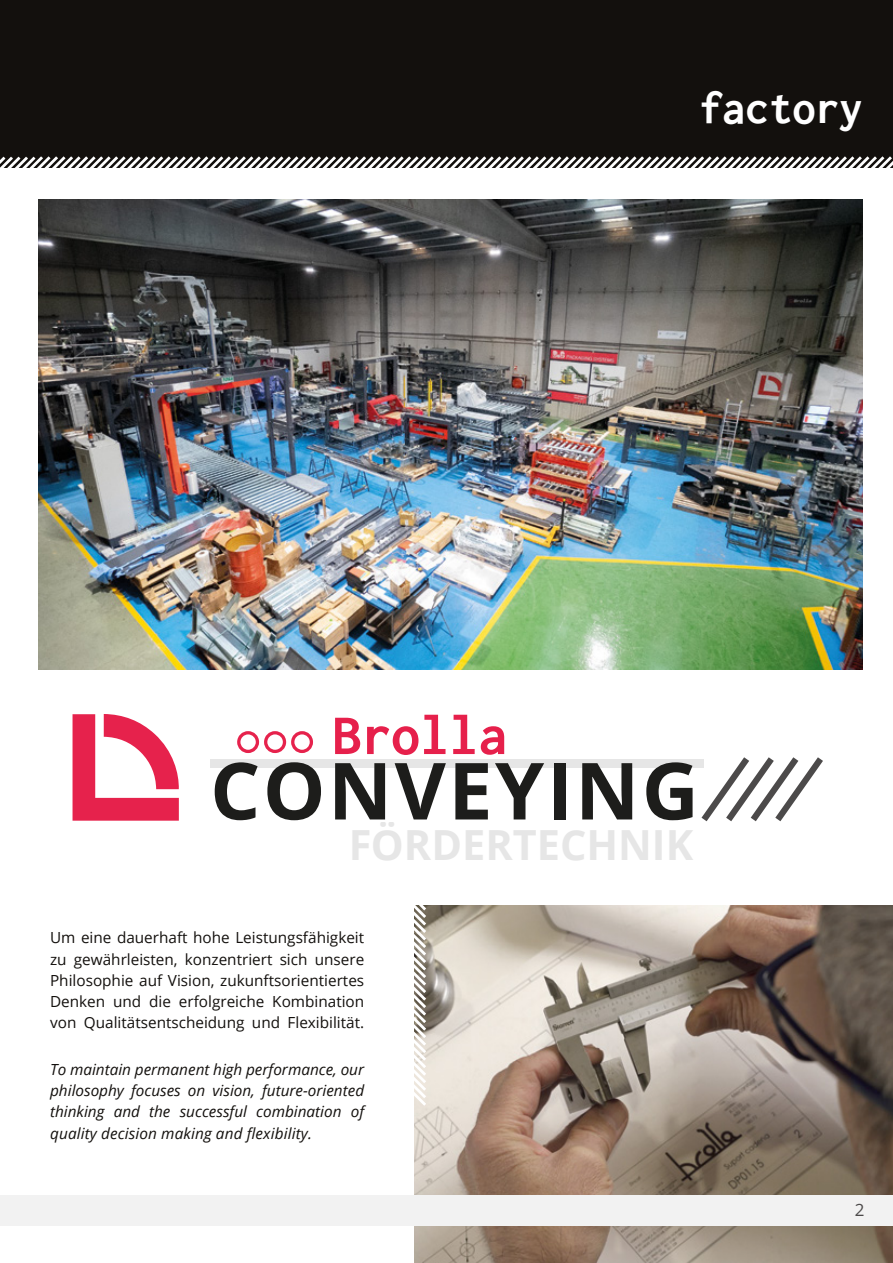
<style>
.page{position:relative;width:893px;height:1263px;background:#fff}
.page>*{position:absolute;margin:0;border:0;box-sizing:border-box;transform-origin:0 0}
.t1{font:700 78.9px "Open Sans";letter-spacing:.03em;color:#1d1d1b}
.t2{font:700 58.2px "Inconsolata";color:#e6204b}
.t3{font:700 46.8px "Inconsolata";color:#fff}
.t4{font:700 41.55px "Open Sans";color:#e0e0e0}
.t5{font:16.95px "Open Sans";color:#4c4a4a}
.t6{font:15.3px/21.3px "Open Sans";color:#13100d;text-align:justify}
.t7{font:italic 15.3px/21.3px "Open Sans";letter-spacing:.01em;color:#13100d;text-align:justify}
</style>
<div class="page">
<img style="left:414px;top:906px;width:479px;height:357px">
<div style="left:0;top:1195px;width:893px;height:30px;background:#f2f2f2"></div>
<div style="left:0;top:0;width:893px;height:167px;background:#13100d"></div>
<img style="left:38px;top:200px;width:825px;height:469px">
<svg style="left:0;top:156px;width:893px;height:12px"></svg>
<svg style="left:414px;top:905px;width:15px;height:204px"></svg>
<div style="left:210px;top:759px;width:494px;height:9px;background:#e0e0e0"></div>
<svg style="left:701px;top:757px;width:122px;height:65px"></svg>
<div style="left:237px;top:731px;width:22px;height:22px;border:3px solid #e6224c;border-radius:50%"></div>
<svg style="left:73px;top:714px;width:106px;height:107px"></svg>
<div style="left:264px;top:731px;width:22px;height:22px;border:3px solid #e6224c;border-radius:50%"></div>
<div style="left:291px;top:731px;width:22px;height:22px;border:3px solid #e6224c;border-radius:50%"></div>
<h3 class="t3" style="left:699px;top:91px;width:165px">factory</h3>
<h2 class="t2" style="left:333px;top:714px;width:176px">Brolla</h2>
<h1 class="t1" style="left:210px;top:759px;width:490px">CONVEYING</h1>
<h3 class="t4" style="left:348px;top:829px;width:347px">FÖRDERTECHNIK</h3>
<p class="t6" style="left:50px;top:929px;width:316px">Um eine dauerhaft hohe Leistungsfähigkeit zu gewährleisten, konzentriert sich unsere Philosophie auf Vision, zukunftsorientiertes Denken und die erfolgreiche Kombination von Qualitätsentscheidung und Flexibilität.</p>
<p class="t7" style="left:50px;top:1060px;width:316px">To maintain permanent high performance, our philosophy focuses on vision, future-oriented thinking and the successful combination of quality decision making and flexibility.</p>
<p class="t5" style="left:855px;top:1203px;width:11px">2</p>
</div>
